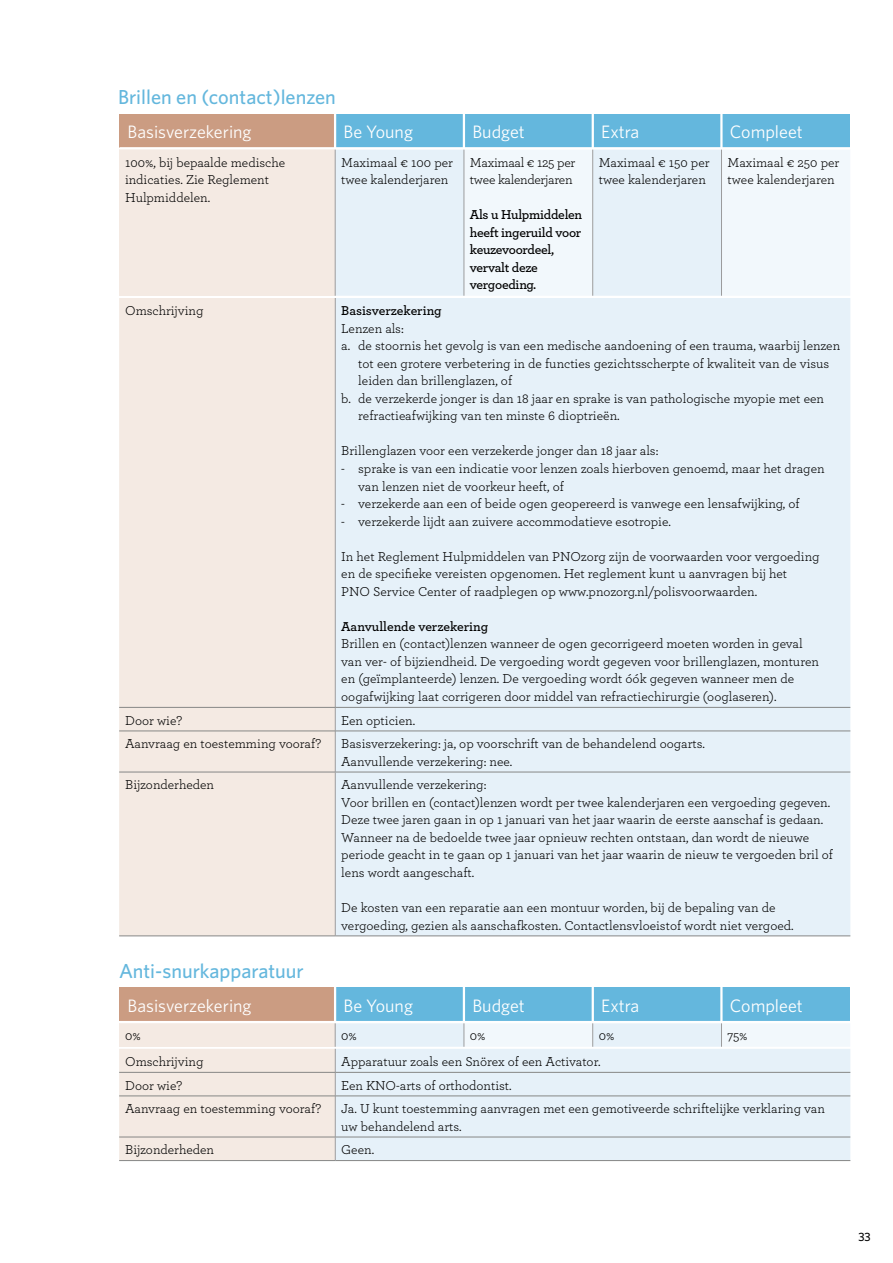
<style>
.page{position:relative;width:893px;height:1263px;background:#fff}
.page>*{position:absolute;margin:0;border:0;box-sizing:border-box;transform-origin:0 0}
.t1{font:500 20.25px "Whitney";color:#64b7dd}
.t2{font:18px "Whitney";color:#fff}
.t3{font:13.5px/17.5px "Archer";color:#000}
.t4{font:600 13.5px/17.5px "Archer";letter-spacing:-.02em;color:#000}
.t5{font:600 13.5px "Archer";color:#000}
.t6{font:13.5px/17.5px "Archer";letter-spacing:-.02em;color:#000}
.t7{font:500 12px "Whitney";color:#000}
</style>
<div class="page">
<div style="left:119px;top:298px;width:216px;height:638px;background:#f4eae3"></div>
<div style="left:336px;top:298px;width:514px;height:638px;background:#e6f1f9"></div>
<hr style="left:335px;top:298px;width:1px;height:409px;background:#9c9c9d">
<svg style="left:335px;top:708px;width:1px;height:23px"></svg>
<hr style="left:335px;top:731px;width:1px;height:41px;background:#9c9c9d">
<hr style="left:119px;top:707px;width:216px;height:1px;background:#868786">
<hr style="left:119px;top:731px;width:216px;height:1px;background:#868786">
<hr style="left:119px;top:772px;width:216px;height:1px;background:#868786">
<hr style="left:335px;top:707px;width:515px;height:1px;background:#868786">
<hr style="left:335px;top:731px;width:515px;height:1px;background:#868786">
<hr style="left:335px;top:772px;width:515px;height:1px;background:#868786">
<hr style="left:335px;top:936px;width:515px;height:1px;background:#868786">
<hr style="left:335px;top:772px;width:1px;height:164px;background:#9c9c9d">
<hr style="left:119px;top:936px;width:216px;height:1px;background:#868786">
<div style="left:119px;top:114px;width:216px;height:33px;background:#cb9c82"></div>
<div style="left:335px;top:114px;width:129px;height:33px;background:#64b7dd"></div>
<div style="left:119px;top:149px;width:216px;height:147px;background:#f4eae3"></div>
<div style="left:336px;top:149px;width:128px;height:147px;background:#e6f1f9"></div>
<svg style="left:465px;top:149px;width:385px;height:147px;fill:#f2f8fc"></svg>
<hr style="left:335px;top:149px;width:1px;height:147px;background:#9c9c9d">
<hr style="left:464px;top:149px;width:1px;height:147px;background:#9c9c9d">
<hr style="left:592px;top:149px;width:1px;height:147px;background:#9c9c9d">
<hr style="left:721px;top:149px;width:1px;height:147px;background:#9c9c9d">
<div style="left:464px;top:114px;width:129px;height:33px;background:#64b7dd"></div>
<div style="left:593px;top:114px;width:128px;height:33px;background:#64b7dd"></div>
<div style="left:721px;top:114px;width:129px;height:33px;background:#64b7dd"></div>
<hr style="left:334px;top:113px;width:2px;height:35px;background:#fff">
<hr style="left:463px;top:113px;width:2px;height:35px;background:#fff">
<hr style="left:592px;top:113px;width:2px;height:35px;background:#fff">
<hr style="left:720px;top:113px;width:3px;height:35px;background:#fff">
<hr style="left:335px;top:1160px;width:515px;height:1px;background:#868786">
<hr style="left:119px;top:1160px;width:216px;height:1px;background:#868786">
<div style="left:119px;top:988px;width:216px;height:33px;background:#cb9c82"></div>
<div style="left:335px;top:988px;width:129px;height:33px;background:#64b7dd"></div>
<svg style="left:119px;top:1023px;width:731px;height:137px;background:#e8edf0"></svg>
<div style="left:464px;top:988px;width:129px;height:33px;background:#64b7dd"></div>
<div style="left:593px;top:988px;width:128px;height:33px;background:#64b7dd"></div>
<div style="left:721px;top:988px;width:129px;height:33px;background:#64b7dd"></div>
<hr style="left:334px;top:987px;width:2px;height:35px;background:#fff">
<hr style="left:463px;top:987px;width:2px;height:35px;background:#fff">
<hr style="left:592px;top:987px;width:2px;height:35px;background:#fff">
<hr style="left:720px;top:987px;width:3px;height:35px;background:#fff">
<h1 class="t1" style="left:118px;top:85px;width:219px">Brillen en (contact)lenzen</h1>
<h2 class="t2" style="left:128px;top:120px;width:126px">Basisverzekering</h2>
<h2 class="t2" style="left:344px;top:120px;width:71px">Be Young</h2>
<p class="t3" style="left:125px;top:153px;width:162px">100%, bij bepaalde medische indicaties. Zie Reglement<br>Hulpmiddelen.</p>
<p class="t3" style="left:341px;top:153px;width:113px">Maximaal € 100 per twee kalenderjaren</p>
<p class="t6" style="left:470px;top:153px;width:107px">Maximaal € 125 per twee kalenderjaren</p>
<p class="t4" style="left:470px;top:206px;width:114px">Als u Hulpmiddelen heeft ingeruild voor keuzevoordeel, vervalt deze vergoeding.</p>
<h2 class="t2" style="left:472px;top:120px;width:54px">Budget</h2>
<h2 class="t2" style="left:601px;top:120px;width:40px">Extra</h2>
<h2 class="t2" style="left:730px;top:120px;width:74px">Compleet</h2>
<p class="t3" style="left:599px;top:153px;width:112px">Maximaal € 150 per twee kalenderjaren</p>
<p class="t3" style="left:727px;top:153px;width:113px">Maximaal € 250 per twee kalenderjaren</p>
<p class="t3" style="left:125px;top:302px;width:80px">Omschrijving</p>
<p class="t5" style="left:341px;top:302px;width:102px">Basisverzekering</p>
<p class="t3" style="left:341px;top:319px;width:64px">Lenzen als:</p>
<p class="t3" style="left:341px;top:337px;width:500px">a. de stoornis het gevolg is van een medische aandoening of een trauma, waarbij lenzen</p>
<p class="t3" style="left:358px;top:354px;width:472px">tot een grotere verbetering in de functies gezichtsscherpte of kwaliteit van de visus</p>
<p class="t3" style="left:358px;top:372px;width:155px">leiden dan brillenglazen, of</p>
<p class="t3" style="left:341px;top:389px;width:484px">b. de verzekerde jonger is dan 18 jaar en sprake is van pathologische myopie met een</p>
<p class="t3" style="left:358px;top:407px;width:263px">refractieafwijking van ten minste 6 dioptrieën.</p>
<p class="t3" style="left:341px;top:442px;width:319px">Brillenglazen voor een verzekerde jonger dan 18 jaar als:</p>
<p class="t3" style="left:358px;top:459px;width:468px;text-indent:-17px">- sprake is van een indicatie voor lenzen zoals hierboven genoemd, maar het dragen van lenzen niet de voorkeur heeft, of</p>
<p class="t3" style="left:341px;top:494px;width:460px">- verzekerde aan een of beide ogen geopereerd is vanwege een lensafwijking, of</p>
<p class="t3" style="left:341px;top:512px;width:331px">- verzekerde lijdt aan zuivere accommodatieve esotropie.</p>
<p class="t3" style="left:341px;top:547px;width:480px">In het Reglement Hulpmiddelen van PNOzorg zijn de voorwaarden voor vergoeding en de specifieke vereisten opgenomen. Het reglement kunt u aanvragen bij het<br>PNO Service Center of raadplegen op www.pnozorg.nl/polisvoorwaarden.</p>
<p class="t5" style="left:341px;top:618px;width:149px">Aanvullende verzekering</p>
<p class="t3" style="left:341px;top:635px;width:479px">Brillen en (contact)lenzen wanneer de ogen gecorrigeerd moeten worden in geval van ver- of bijziendheid. De vergoeding wordt gegeven voor brillenglazen, monturen en (geïmplanteerde) lenzen. De vergoeding wordt óók gegeven wanneer men de oogafwijking laat corrigeren door middel van refractiechirurgie (ooglaseren).</p>
<p class="t3" style="left:125px;top:711px;width:59px">Door wie?</p>
<p class="t3" style="left:341px;top:711px;width:75px">Een opticien.</p>
<p class="t3" style="left:125px;top:734px;width:198px">Aanvraag en toestemming vooraf?</p>
<p class="t3" style="left:341px;top:734px;width:365px">Basisverzekering: ja, op voorschrift van de behandelend oogarts.<br>Aanvullende verzekering: nee.</p>
<p class="t3" style="left:125px;top:776px;width:91px">Bijzonderheden</p>
<p class="t3" style="left:341px;top:776px;width:493px">Aanvullende verzekering:<br>Voor brillen en (contact)lenzen wordt per twee kalenderjaren een vergoeding gegeven.<br>Deze twee jaren gaan in op 1 januari van het jaar waarin de eerste aanschaf is gedaan.<br>Wanneer na de bedoelde twee jaar opnieuw rechten ontstaan, dan wordt de nieuwe periode geacht in te gaan op 1 januari van het jaar waarin de nieuw te vergoeden bril of lens wordt aangeschaft.</p>
<p class="t3" style="left:341px;top:898px;width:454px">De kosten van een reparatie aan een montuur worden, bij de bepaling van de vergoeding, gezien als aanschafkosten. Contactlensvloeistof wordt niet vergoed.</p>
<h1 class="t1" style="left:119px;top:959px;width:186px">Anti-snurkapparatuur</h1>
<h2 class="t2" style="left:128px;top:994px;width:126px">Basisverzekering</h2>
<h2 class="t2" style="left:344px;top:994px;width:71px">Be Young</h2>
<p class="t3" style="left:125px;top:1027px;width:17px">0%</p>
<p class="t3" style="left:341px;top:1027px;width:17px">0%</p>
<p class="t3" style="left:470px;top:1027px;width:17px">0%</p>
<p class="t3" style="left:599px;top:1027px;width:17px">0%</p>
<p class="t3" style="left:727px;top:1027px;width:22px">75%</p>
<h2 class="t2" style="left:472px;top:994px;width:54px">Budget</h2>
<h2 class="t2" style="left:601px;top:994px;width:40px">Extra</h2>
<h2 class="t2" style="left:730px;top:994px;width:74px">Compleet</h2>
<p class="t3" style="left:125px;top:1052px;width:80px">Omschrijving</p>
<p class="t3" style="left:341px;top:1052px;width:261px">Apparatuur zoals een Snörex of een Activator.</p>
<p class="t3" style="left:125px;top:1076px;width:59px">Door wie?</p>
<p class="t3" style="left:341px;top:1076px;width:172px">Een KNO-arts of orthodontist.</p>
<p class="t3" style="left:125px;top:1099px;width:198px">Aanvraag en toestemming vooraf?</p>
<p class="t3" style="left:341px;top:1099px;width:485px">Ja. U kunt toestemming aanvragen met een gemotiveerde schriftelijke verklaring van uw behandelend arts.</p>
<p class="t3" style="left:125px;top:1140px;width:91px">Bijzonderheden</p>
<p class="t3" style="left:341px;top:1140px;width:34px">Geen.</p>
<p class="t7" style="left:858px;top:1229px;width:14px">33</p>
</div>
